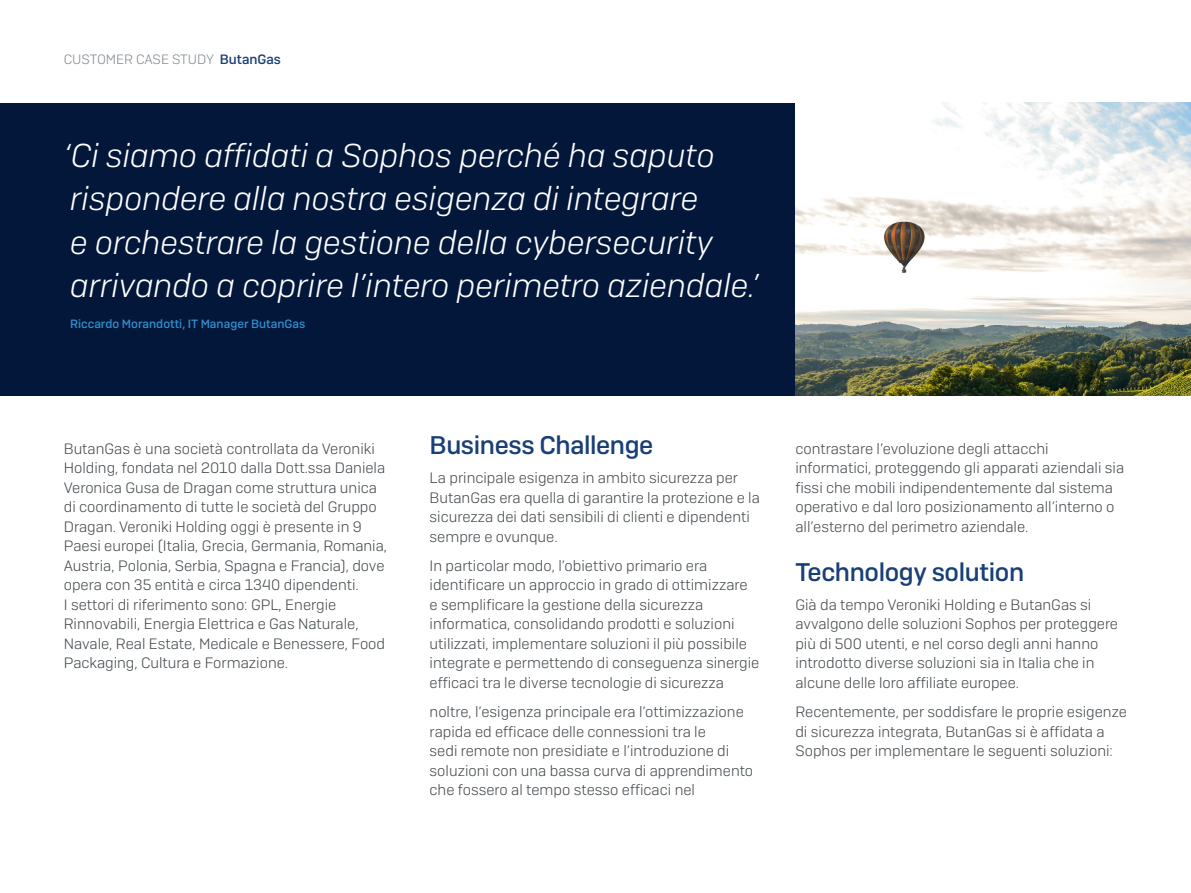
<style>
.page{position:relative;width:1191px;height:893px;background:#fff}
.page>*{position:absolute;margin:0;border:0;box-sizing:border-box;transform-origin:0 0}
.Quote__Reverse{font:italic 300 33px/43.5px "Sophos Sans";color:#fff}
.Subheading{font:500 25.5px "Sophos Sans";letter-spacing:-.015em;color:#193f77}
.Body_Copy{font:500 25.5px "Sophos Sans";letter-spacing:-.015em;color:#193f77}
.Body_Copy-2{font:300 15px/19.5px "Sophos Sans";color:#43494d}
.t1{font:300 13.5px "Sophos Sans";color:#81898e}
.Accreditation{font:500 12px "Sophos Sans";color:#308ecd}
.s1{font-weight:500;color:#193f77}
</style>
<div class="page">
<div style="left:0;top:103px;width:795px;height:292px;background:#02173a"></div>
<img style="left:795px;top:103px;width:396px;height:292px">
<p class="t1" style="left:64px;top:51px;width:219px">CUSTOMER CASE STUDY <span class="s1">ButanGas</span></p>
<p class="Quote__Reverse" style="left:64px;top:133px;width:696px">‘Ci siamo affidati a Sophos perché ha saputo rispondere alla nostra esigenza di integrare<br>e orchestrare la gestione della cybersecurity arrivando a coprire l’intero perimetro aziendale.’</p>
<p class="Accreditation" style="left:70px;top:317px;width:237px">Riccardo Morandotti, IT Manager ButanGas</p>
<p class="Body_Copy-2" style="left:64px;top:439px;width:325px">ButanGas è una società controllata da Veroniki Holding, fondata nel 2010 dalla Dott.ssa Daniela Veronica Gusa de Dragan come struttura unica di coordinamento di tutte le società del Gruppo Dragan. Veroniki Holding oggi è presente in 9<br>Paesi europei (Italia, Grecia, Germania, Romania, Austria, Polonia, Serbia, Spagna e Francia), dove opera con 35 entità e circa 1340 dipendenti.<br>I settori di riferimento sono: GPL, Energie Rinnovabili, Energia Elettrica e Gas Naturale, Navale, Real Estate, Medicale e Benessere, Food Packaging, Cultura e Formazione.</p>
<p class="Body_Copy" style="left:429px;top:429px;width:225px">Business Challenge</p>
<p class="Body_Copy-2" style="left:429px;top:468px;width:332px">La principale esigenza in ambito sicurezza per ButanGas era quella di garantire la protezione e la sicurezza dei dati sensibili di clienti e dipendenti sempre e ovunque.</p>
<p class="Body_Copy-2" style="left:429px;top:556px;width:331px">In particolar modo, l’obiettivo primario era identificare un approccio in grado di ottimizzare e semplificare la gestione della sicurezza informatica, consolidando prodotti e soluzioni utilizzati, implementare soluzioni il più possibile integrate e permettendo di conseguenza sinergie efficaci tra le diverse tecnologie di sicurezza</p>
<p class="Body_Copy-2" style="left:429px;top:702px;width:325px">noltre, l’esigenza principale era l’ottimizzazione rapida ed efficace delle connessioni tra le<br>sedi remote non presidiate e l’introduzione di soluzioni con una bassa curva di apprendimento che fossero al tempo stesso efficaci nel</p>
<p class="Body_Copy-2" style="left:795px;top:439px;width:330px">contrastare l’evoluzione degli attacchi informatici, proteggendo gli apparati aziendali sia fissi che mobili indipendentemente dal sistema operativo e dal loro posizionamento all’interno o all’esterno del perimetro aziendale.</p>
<p class="Subheading" style="left:795px;top:556px;width:230px">Technology solution</p>
<p class="Body_Copy-2" style="left:795px;top:595px;width:324px">Già da tempo Veroniki Holding e ButanGas si avvalgono delle soluzioni Sophos per proteggere più di 500 utenti, e nel corso degli anni hanno introdotto diverse soluzioni sia in Italia che in alcune delle loro affiliate europee.</p>
<p class="Body_Copy-2" style="left:795px;top:702px;width:333px">Recentemente, per soddisfare le proprie esigenze di sicurezza integrata, ButanGas si è affidata a<br>Sophos per implementare le seguenti soluzioni:</p>
</div>
